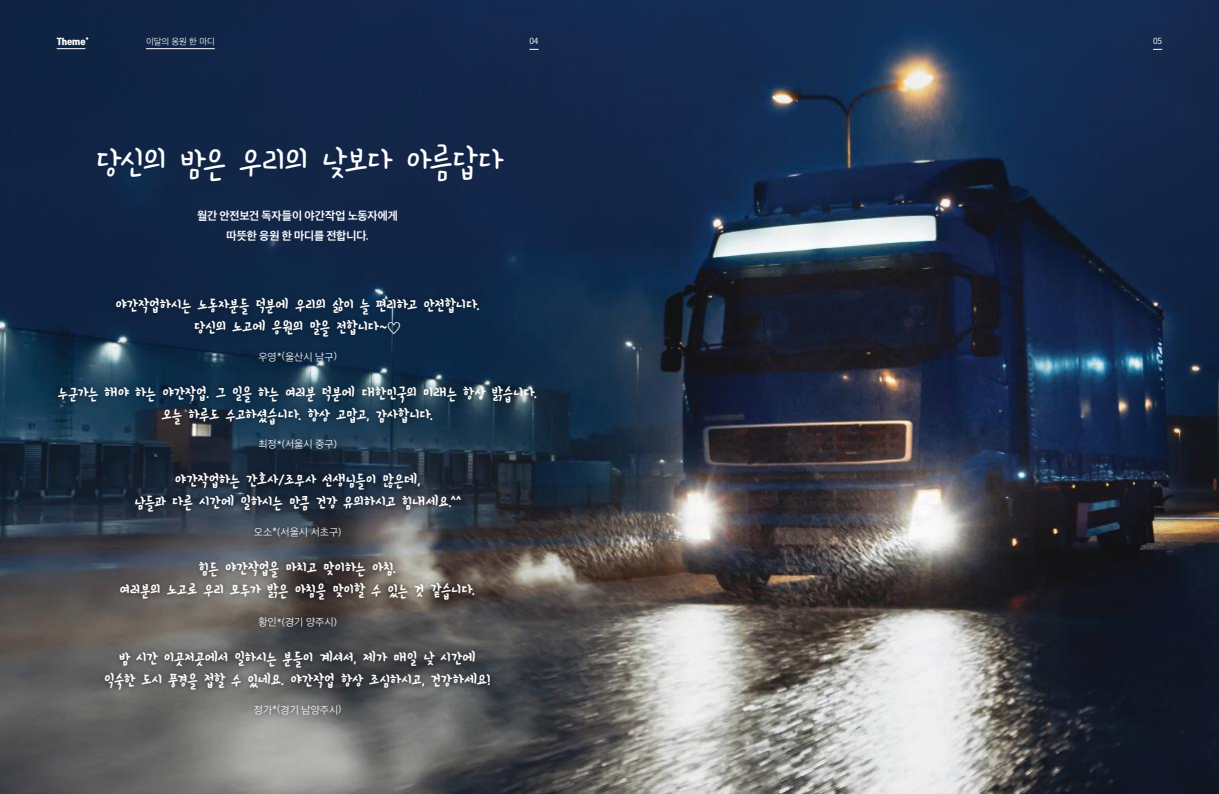
<style>
.page{position:relative;width:1219px;height:794px;background:#fff}
.page>*{position:absolute;margin:0;border:0;box-sizing:border-box;transform-origin:0 0}
.t1{font:48px "OT Ddalkijelly R";letter-spacing:-.05em;color:#fff}
.t2{font:21px/22px "OT Ddalkijelly B";letter-spacing:-.035em;color:#fff;text-align:center}
.t3{font:11px/20px "SD Gothic Neoa g Bd";letter-spacing:-.005em;color:#fff;text-align:center}
.t4{font:10px "SD Gothic Neoa c Lt";color:#fff}
.t5{font:8.5px "SD Gothic Neoa c Lt";letter-spacing:-.01em;color:#fff}
.t6{font:8.5px "Tmon Monsori OTF Black";letter-spacing:-.01em;color:#fff}
.t7{font:8.5px "Source Han Sans K";color:#fff}
.t8{font:5px "Tmon Monsori OTF Black";color:#fff}
.s1{font-size:16px}
.s2{font-family:"DINOT";font-size:10.5px}
</style>
<div class="page">
<img style="left:0;top:0;width:1219px;height:794px">
<div style="left:52px;top:292px;width:490px;height:428px;background:#000;opacity:.5"></div>
<svg style="left:57px;top:48px;width:28px;height:1px"></svg>
<hr style="left:146px;top:48px;width:69px;height:1px;background:#fff">
<p class="t8" style="left:85px;top:35px;width:5px">+</p>
<p class="t5" style="left:146px;top:37px;width:70px">이달의 응원 한 마디</p>
<p class="t6" style="left:57px;top:36px;width:30px">Theme</p>
<p class="t7" style="left:529px;top:36px;width:11px">04</p>
<p class="t7" style="left:1153px;top:36px;width:11px">05</p>
<h1 class="t1" style="left:95px;top:141px;width:411px">당신의 밤은 우리의 낮보다 아름답다</h1>
<p class="t3" style="left:197px;top:206px;width:202px">월간 안전보건 독자들이 야간작업 노동자에게 따뜻한 응원 한 마디를 전합니다.</p>
<p class="t2" style="left:115px;top:295px;width:367px">야간작업하시는 노동자분들 덕분에 우리의 삶이 늘 편리하고 안전합니다. 당신의 노고에 응원의 말을 전합니다~<span class="s1">♡</span></p>
<p class="t4" style="left:258px;top:351px;width:80px">우영<span class="s2">*</span>(울산시 남구)</p>
<p class="t2" style="left:58px;top:383px;width:481px">누군가는 해야 하는 야간작업. 그 일을 하는 여러분 덕분에 대한민국의 미래는 항상 밝습니다. 오늘 하루도 수고하셨습니다. 항상 고맙고, 감사합니다.</p>
<p class="t4" style="left:258px;top:439px;width:80px">최정<span class="s2">*</span>(서울시 중구)</p>
<p class="t2" style="left:134px;top:470px;width:329px">야간작업하는 간호사/조무사 선생님들이 많은데,<br>남들과 다른 시간에 일하시는 만큼 건강 유의하시고 힘내세요.^^</p>
<p class="t4" style="left:254px;top:526px;width:89px">오소<span class="s2">*</span>(서울시 서초구)</p>
<p class="t2" style="left:120px;top:558px;width:358px">힘든 야간작업을 마치고 맞이하는 아침.<br>여러분의 노고로 우리 모두가 밝은 아침을 맞이할 수 있는 것 같습니다.</p>
<p class="t4" style="left:258px;top:617px;width:80px">황인<span class="s2">*</span>(경기 양주시)</p>
<p class="t2" style="left:104px;top:648px;width:388px">밤 시간 이곳저곳에서 일하시는 분들이 계셔서, 제가 매일 낮 시간에 익숙한 도시 풍경을 접할 수 있네요. 야간작업 항상 조심하시고, 건강하세요!</p>
<p class="t4" style="left:254px;top:704px;width:89px">정가<span class="s2">*</span>(경기 남양주시)</p>
</div>
